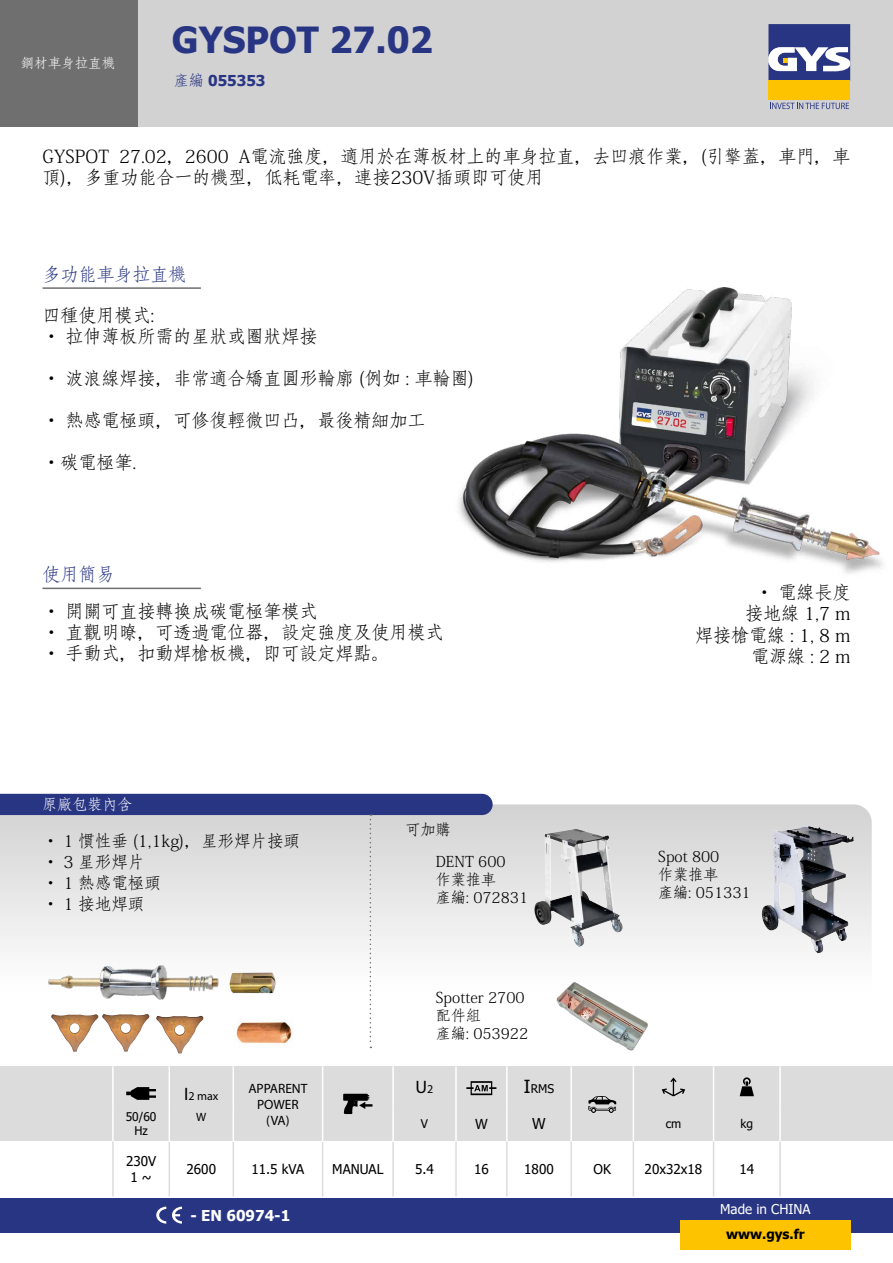
<style>
.page{position:relative;width:893px;height:1263px;background:#fff}
.page>*{position:absolute;margin:0;border:0;box-sizing:border-box;transform-origin:0 0}
.t1{font:700 36px "Tahoma";color:#283583}
.t2{font:18px/21.6px "Adobe Fangsong Std";color:#000}
.t3{font:18px "Adobe Fangsong Std";color:#283583}
.t4{font:18px "Myriad Pro";color:#000}
.t5{font:16.5px "Adobe Fangsong Std";color:#000}
.t6{font:15px/18px "Adobe Fangsong Std";color:#000}
.t7{font:700 15px "Tahoma";color:#fff}
.t8{font:700 15px "Tahoma";color:#283583}
.t9{font:15px "Adobe Fangsong Std";color:#fff}
.t10{font:15px "Myriad Pro";color:#000}
.t11{font:15px "Tahoma";color:#000}
.t12{font:13.5px/16.2px "Tahoma";color:#000;text-align:center}
.t13{font:13.5px/16.2px "Myriad Pro";color:#000;text-align:center}
.t14{font:13.5px "Tahoma";color:#fff}
.t15{font:700 13.5px "Tahoma";color:#000}
.t16{font:13.5px "Adobe Fangsong Std";color:#fff}
.t17{font:12px/14.4px "Tahoma";color:#000;text-align:center}
.t18{font:12px "Myriad Pro";color:#000}
.s1{font-family:"Adobe Fangsong Std";font-weight:400}
.s2{font-size:18px}
.s3{font-size:12px}
</style>
<div class="page">
<div style="left:137px;top:0;width:756px;height:127px;background:#d2d2d2"></div>
<div style="left:0;top:1198px;width:893px;height:34px;background:#283583"></div>
<div style="left:768px;top:81px;width:82px;height:19px;background:#fdc300"></div>
<svg style="left:768px;top:24px;width:82px;height:57px;background:#676ea1"></svg>
<svg style="left:770px;top:103px;width:79px;height:6px"></svg>
<div style="left:0;top:0;width:137px;height:127px;background:#706f6f"></div>
<div style="left:680px;top:1220px;width:170px;height:30px;background:#fdc300"></div>
<svg style="left:493px;top:804px;width:379px;height:150px"></svg>
<div style="left:0;top:1066px;width:893px;height:75px;background:#dcdcdc"></div>
<svg style="left:168px;top:1142px;width:547px;height:54px"></svg>
<hr style="left:169px;top:1066px;width:1px;height:40px;background:#fff">
<hr style="left:233px;top:1066px;width:1px;height:40px;background:#fff">
<hr style="left:322px;top:1066px;width:1px;height:40px;background:#fff">
<hr style="left:392px;top:1066px;width:2px;height:40px;background:#fff">
<hr style="left:455px;top:1066px;width:2px;height:40px;background:#fff">
<hr style="left:506px;top:1066px;width:2px;height:40px;background:#fff">
<hr style="left:570px;top:1066px;width:2px;height:40px;background:#fff">
<hr style="left:633px;top:1066px;width:1px;height:40px;background:#fff">
<hr style="left:713px;top:1066px;width:1px;height:40px;background:#fff">
<hr style="left:779px;top:1066px;width:2px;height:40px;background:#fff">
<hr style="left:169px;top:1106px;width:1px;height:35px;background:#fff">
<hr style="left:233px;top:1106px;width:1px;height:35px;background:#fff">
<hr style="left:322px;top:1106px;width:1px;height:35px;background:#fff">
<hr style="left:392px;top:1106px;width:2px;height:35px;background:#fff">
<hr style="left:455px;top:1106px;width:2px;height:35px;background:#fff">
<hr style="left:506px;top:1106px;width:2px;height:35px;background:#fff">
<hr style="left:570px;top:1106px;width:2px;height:35px;background:#fff">
<hr style="left:633px;top:1106px;width:1px;height:35px;background:#fff">
<hr style="left:713px;top:1106px;width:1px;height:35px;background:#fff">
<hr style="left:779px;top:1106px;width:2px;height:35px;background:#fff">
<hr style="left:112px;top:1066px;width:2px;height:40px;background:#fff">
<hr style="left:112px;top:1106px;width:2px;height:35px;background:#fff">
<hr style="left:112px;top:1141px;width:2px;height:55px;background:#dcdcdc">
<hr style="left:169px;top:1142px;width:1px;height:54px;background:#dcdcdc">
<hr style="left:233px;top:1142px;width:1px;height:54px;background:#dcdcdc">
<hr style="left:322px;top:1142px;width:1px;height:54px;background:#dcdcdc">
<hr style="left:392px;top:1142px;width:2px;height:54px;background:#dcdcdc">
<hr style="left:455px;top:1141px;width:2px;height:55px;background:#dcdcdc">
<hr style="left:506px;top:1141px;width:2px;height:55px;background:#dcdcdc">
<hr style="left:570px;top:1141px;width:2px;height:55px;background:#dcdcdc">
<hr style="left:633px;top:1141px;width:1px;height:55px;background:#dcdcdc">
<hr style="left:713px;top:1141px;width:1px;height:55px;background:#dcdcdc">
<hr style="left:779px;top:1141px;width:2px;height:55px;background:#dcdcdc">
<svg style="left:126px;top:1087px;width:30px;height:13px"></svg>
<svg style="left:343px;top:1094px;width:29px;height:20px"></svg>
<svg style="left:466px;top:1081px;width:30px;height:14px"></svg>
<svg style="left:588px;top:1096px;width:28px;height:17px"></svg>
<svg style="left:662px;top:1077px;width:23px;height:19px"></svg>
<svg style="left:740px;top:1077px;width:14px;height:19px"></svg>
<img style="left:532px;top:829px;width:92px;height:118px">
<img style="left:762px;top:826px;width:86px;height:127px">
<img style="left:458px;top:287px;width:425px;height:287px">
<img style="left:556px;top:982px;width:92px;height:69px">
<svg style="left:0;top:794px;width:493px;height:254px"></svg>
<svg style="left:156px;top:1206px;width:10px;height:17px"></svg>
<svg style="left:172px;top:1206px;width:10px;height:17px"></svg>
<img style="left:43px;top:956px;width:180px;height:53px">
<img style="left:230px;top:972px;width:45px;height:21px">
<img style="left:51px;top:1014px;width:47px;height:38px">
<img style="left:102px;top:1014px;width:47px;height:38px">
<img style="left:156px;top:1016px;width:47px;height:38px">
<img style="left:233px;top:1019px;width:60px;height:28px">
<hr style="left:43px;top:287px;width:158px;height:2px;background:#706f6f">
<hr style="left:43px;top:588px;width:158px;height:1px;background:#706f6f">
<p class="t16" style="left:21px;top:54px;width:96px">鋼材車身拉直機</p>
<h1 class="t1" style="left:172px;top:15px;width:262px">GYSPOT 27.02</h1>
<p class="t8" style="left:174px;top:70px;width:93px"><span class="s1">產編</span> 055353</p>
<p class="t2" style="left:43px;top:145px;width:809px">GYSPOT 27.02，2600 A電流強度，適用於在薄板材上的車身拉直，去凹痕作業，(引擎蓋，車門，車頂)，多重功能合一的機型，低耗電率，連接230V插頭即可使用</p>
<p class="t3" style="left:43px;top:263px;width:145px">多功能車身拉直機</p>
<p class="t2" style="left:43px;top:304px;width:113px">四種使用模式:</p>
<p class="t2" style="left:43px;top:325px;width:277px">• 拉伸薄板所需的星狀或圈狀焊接</p>
<p class="t2" style="left:43px;top:367px;width:433px">• 波浪線焊接，非常適合矯直圓形輪廓 (例如 : 車輪圈)</p>
<p class="t2" style="left:43px;top:409px;width:385px">• 熱感電極頭，可修復輕微凹凸，最後精細加工</p>
<p class="t2" style="left:43px;top:451px;width:95px">•碳電極筆.</p>
<p class="t3" style="left:43px;top:563px;width:73px">使用簡易</p>
<p class="t2" style="left:43px;top:600px;width:277px">• 開關可直接轉換成碳電極筆模式</p>
<p class="t2" style="left:43px;top:621px;width:403px">• 直觀明暸，可透過電位器，設定強度及使用模式</p>
<p class="t2" style="left:43px;top:642px;width:349px">• 手動式，扣動焊槍板機，即可設定焊點。</p>
<p class="t9" style="left:43px;top:795px;width:91px">原廠包裝內含</p>
<p class="t5" style="left:43px;top:831px;width:259px">• 1 慣性垂 (1,1kg)，星形焊片接頭</p>
<p class="t5" style="left:43px;top:852px;width:103px">• 3 星形焊片</p>
<p class="t5" style="left:43px;top:873px;width:120px">• 1 熱感電極頭</p>
<p class="t5" style="left:43px;top:894px;width:103px">• 1 接地焊頭</p>
<p class="t6" style="left:436px;top:814px;width:71px;line-height:31.8px;text-indent:-30px">可加購<br>DENT 600</p>
<p class="t6" style="left:436px;top:870px;width:94px">作業推車<br>產編: 072831</p>
<p class="t6" style="left:436px;top:988px;width:94px">Spotter 2700配件組<br>產編: 053922</p>
<p class="t2" style="left:695px;top:581px;width:157px;text-align:right">• 電線長度<br>接地線 1,7 m<br>焊接槍電線 : 1, 8 m電源線 : 2 m</p>
<p class="t6" style="left:658px;top:848px;width:94px">Spot 800<br>作業推車<br>產編: 051331</p>
<p class="t18" style="left:184px;top:1088px;width:36px"><span class="s2">I</span>2 max</p>
<p class="t13" style="left:248px;top:1080px;width:61px">APPARENT<br>POWER (VA)</p>
<p class="t4" style="left:416px;top:1076px;width:19px">U<span class="s3">2</span></p>
<p class="t17" style="left:524px;top:1082px;width:32px"><span class="s2">I</span>RMS</p>
<p class="t17" style="left:126px;top:1110px;width:32px">50/60<br>Hz</p>
<p class="t18" style="left:196px;top:1109px;width:12px">W</p>
<p class="t17" style="left:421px;top:1117px;width:9px">V</p>
<p class="t10" style="left:475px;top:1115px;width:14px">W</p>
<p class="t11" style="left:532px;top:1114px;width:15px">W</p>
<p class="t17" style="left:666px;top:1117px;width:17px">cm</p>
<p class="t17" style="left:740px;top:1117px;width:14px">kg</p>
<p class="t12" style="left:126px;top:1154px;width:32px">230V<br>1 ~</p>
<p class="t12" style="left:187px;top:1162px;width:31px">2600</p>
<p class="t12" style="left:251px;top:1162px;width:54px">11.5 kVA</p>
<p class="t12" style="left:332px;top:1162px;width:53px">MANUAL</p>
<p class="t12" style="left:415px;top:1162px;width:20px">5.4</p>
<p class="t12" style="left:474px;top:1162px;width:16px">16</p>
<p class="t12" style="left:524px;top:1162px;width:31px">1800</p>
<p class="t12" style="left:593px;top:1162px;width:19px">OK</p>
<p class="t12" style="left:645px;top:1162px;width:59px">20x32x18</p>
<p class="t12" style="left:739px;top:1162px;width:16px">14</p>
<p class="t7" style="left:190px;top:1205px;width:101px">- EN 60974-1</p>
<p class="t14" style="left:720px;top:1200px;width:92px">Made in CHINA</p>
<p class="t15" style="left:726px;top:1225px;width:80px">www.gys.fr</p>
</div>
